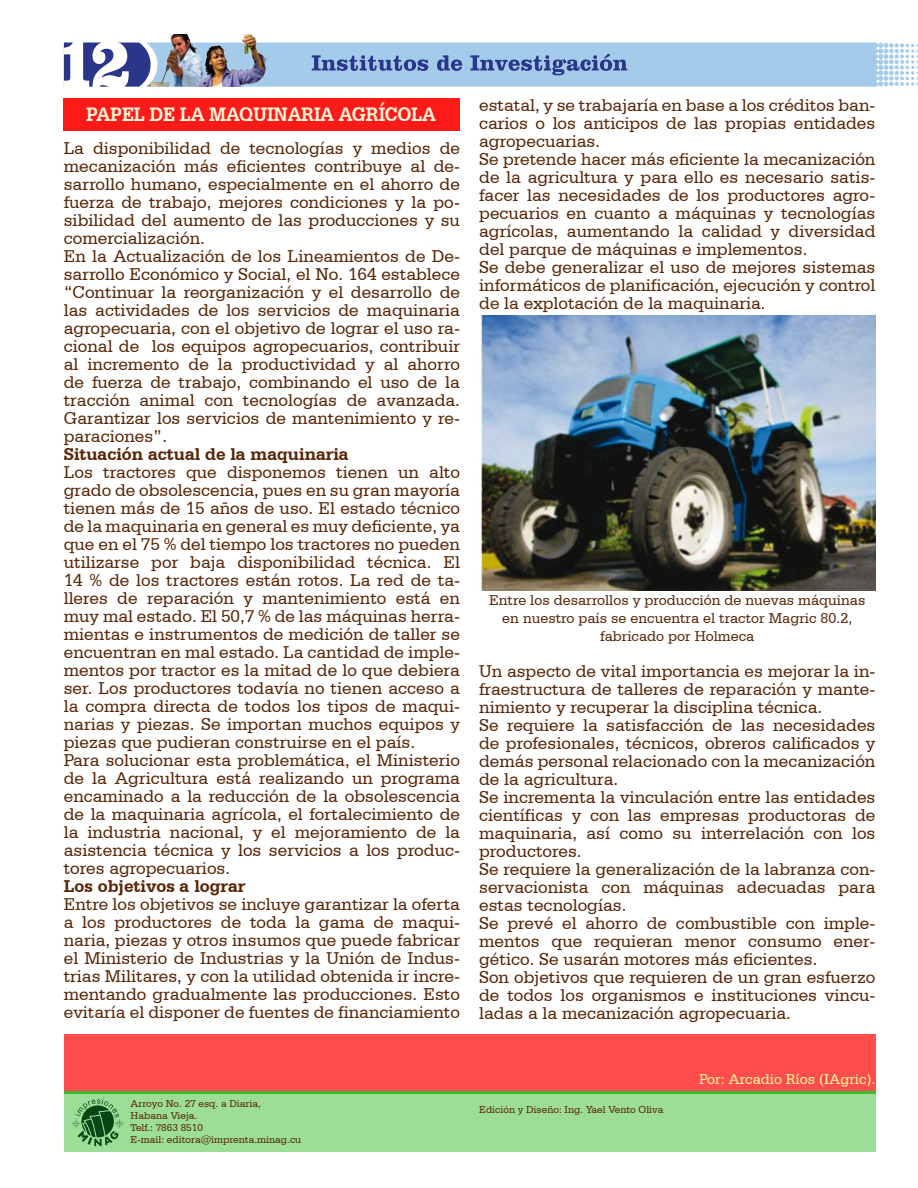
<style>
.page{position:relative;width:918px;height:1188px;background:#fff}
.page>*{position:absolute;margin:0;border:0;box-sizing:border-box;transform-origin:0 0}
.t1{font:700 20.55px "Serifa BT";letter-spacing:-.01em;color:#fff7d7;scale:.9 1}
.t2{font:18px/18px "Serifa BT";color:#582607}
.t3{font:700 18px "Serifa BT";color:#582607}
.t4{font:15px/18px "Serifa BT";color:#582607;text-align:center}
.t5{font:15px "Serifa BT";color:#fefa9d}
.t6{font:10.5px/12px "Serifa BT";color:#582607}
</style>
<div class="page">
<div style="left:64px;top:1095px;width:811px;height:57px;background:#9cdd97"></div>
<svg style="left:72px;top:1098px;width:52px;height:48px"></svg>
<svg style="left:64px;top:42px;width:854px;height:45px;background:#a0c0e1"></svg>
<img style="left:145px;top:34px;width:50px;height:53px">
<img style="left:195px;top:34px;width:76px;height:53px">
<hr style="left:64px;top:1091px;width:811px;height:2px;background:#3abc30">
<div style="left:64px;top:1035px;width:811px;height:56px;background:#ff4d4d"></div>
<div style="left:64px;top:98px;width:396px;height:33px;background:#ff1a1a"></div>
<img style="left:480px;top:315px;width:395px;height:276px">
<p class="t1" style="left:86px;top:102px;width:26px">Papel</p>
<p class="t1" style="left:150px;top:102px;width:81px">delamaquinaria</p>
<p class="t1" style="left:339px;top:102px;width:67px">agrícola</p>
<p class="t2" style="left:64px;top:139px;width:398px">La disponibilidad de tecnologías y medios de mecanización más eficientes contribuye al de&shy;sarrollo humano, especialmente en el ahorro de fuerza de trabajo, mejores condiciones y la po&shy;sibilidad del aumento de las producciones y su comercialización.<br>En la Actualización de los Lineamientos de De&shy;sarrollo Económico y Social, el No. 164 establece “Continuar la reorganización y el desarrollo de las actividades de los servicios de maquinaria agropecuaria, con el objetivo de lograr el uso ra&shy;cional de los equipos agropecuarios, contribuir al incremento de la productividad y al ahorro de fuerza de trabajo, combinando el uso de la tracción animal con tecnologías de avanzada.<br>Garantizar los servicios de mantenimiento y re&shy;paraciones”.</p>
<p class="t3" style="left:64px;top:443px;width:286px">Situación actual de la maquinaria</p>
<p class="t2" style="left:64px;top:463px;width:398px">Los tractores que disponemos tienen un alto grado de obsolescencia, pues en su gran mayoría tienen más de 15 años de uso. El estado técnico de la maquinaria en general es muy deficiente, ya que en el 75 % del tiempo los tractores no pueden utilizarse por baja disponibilidad técnica. El 14 % de los tractores están rotos. La red de ta&shy;lleres de reparación y mantenimiento está en muy mal estado. El 50,7 % de las máquinas herra&shy;mientas e instrumentos de medición de taller se encuentran en mal estado. La cantidad de imple&shy;mentos por tractor es la mitad de lo que debiera ser. Los productores todavía no tienen acceso a la compra directa de todos los tipos de maqui&shy;narias y piezas. Se importan muchos equipos y piezas que pudieran construirse en el país.<br>Para solucionar esta problemática, el Ministerio de la Agricultura está realizando un programa encaminado a la reducción de la obsolescencia de la maquinaria agrícola, el fortalecimiento de la industria nacional, y el mejoramiento de la asistencia técnica y los servicios a los produc&shy;tores agropecuarios.</p>
<p class="t3" style="left:64px;top:875px;width:183px">Los objetivos a lograr</p>
<p class="t2" style="left:64px;top:895px;width:398px;text-align:justify">Entre los objetivos se incluye garantizar la oferta a los productores de toda la gama de maqui&shy;naria, piezas y otros insumos que puede fabricar el Ministerio de Industrias y la Unión de Indus&shy;trias Militares, y con la utilidad obtenida ir incre&shy;mentando gradualmente las producciones. Esto evitaría el disponer de fuentes de financiamiento</p>
<p class="t2" style="left:479px;top:96px;width:398px">estatal, y se trabajaría en base a los créditos ban&shy;carios o los anticipos de las propias entidades agropecuarias.<br>Se pretende hacer más eficiente la mecanización de la agricultura y para ello es necesario satis&shy;facer las necesidades de los productores agro&shy;pecuarios en cuanto a máquinas y tecnologías agrícolas, aumentando la calidad y diversidad del parque de máquinas e implementos.<br>Se debe generalizar el uso de mejores sistemas informáticos de planificación, ejecución y control de la explotación de la maquinaria.</p>
<p class="t4" style="left:489px;top:591px;width:378px">Entre los desarrollos y producción de nuevas máquinas en nuestro país se encuentra el tractor Magric 80.2, fabricado por Holmeca</p>
<p class="t2" style="left:479px;top:662px;width:398px">Un aspecto de vital importancia es mejorar la in&shy;fraestructura de talleres de reparación y mante&shy;nimiento y recuperar la disciplina técnica.<br>Se requiere la satisfacción de las necesidades de profesionales, técnicos, obreros calificados y demás personal relacionado con la mecanización de la agricultura.<br>Se incrementa la vinculación entre las entidades científicas y con las empresas productoras de maquinaria, así como su interrelación con los productores.<br>Se requiere la generalización de la labranza con&shy;servacionista con máquinas adecuadas para estas tecnologías.<br>Se prevé el ahorro de combustible con imple&shy;mentos que requieran menor consumo ener&shy;gético. Se usarán motores más eficientes.<br>Son objetivos que requieren de un gran esfuerzo de todos los organismos e instituciones vincu&shy;ladas a la mecanización agropecuaria.</p>
<p class="t6" style="left:131px;top:1097px;width:172px">Arroyo No. 27 esq. a Diaria,<br>Habana Vieja.<br>Telf.: 7863 8510<br>E-mail: editora@imprenta.minag.cu</p>
<p class="t6" style="left:479px;top:1103px;width:186px">Edición y Diseño: Ing. Yael Vento Oliva</p>
<p class="t5" style="left:699px;top:1071px;width:178px">Por: Arcadio Ríos (IAgric).</p>
</div>
